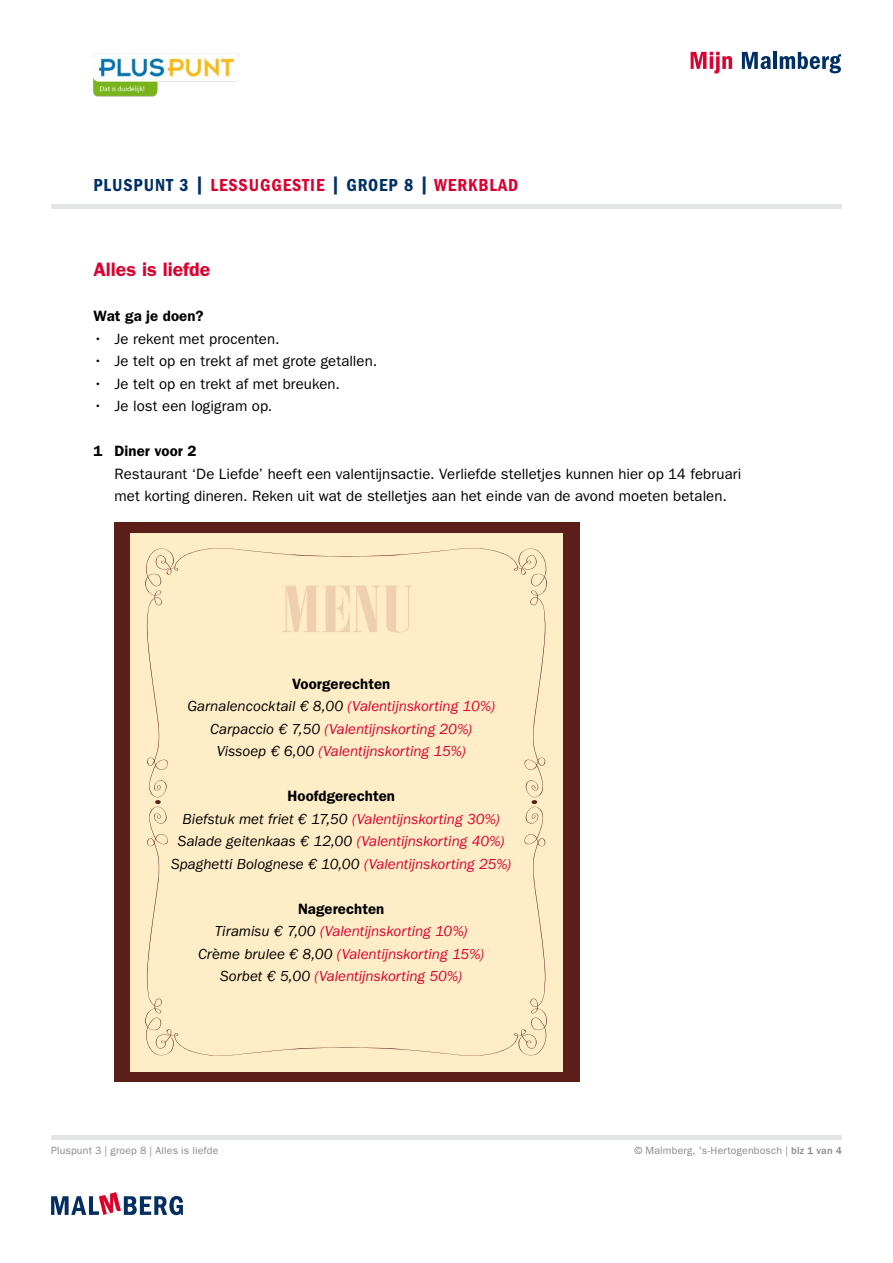
<style>
.page{position:relative;width:893px;height:1263px;background:#fff}
.page>*{position:absolute;margin:0;border:0;box-sizing:border-box;transform-origin:0 0}
.t1{font:600 19.5px "ITC Franklin Gothic Std";letter-spacing:-.005em;color:#da002f}
.t2{font:18px "ITC Franklin Gothic Std Dm Cd";letter-spacing:.05em;color:#da002f}
.t3{font:15px/22.5px "ITC Franklin Gothic Std";letter-spacing:.005em;color:#000}
.t4{font:italic 15px/22.5px "ITC Franklin Gothic Std";color:#da002f;text-align:center}
.t5{font:italic 15px/22.5px "ITC Franklin Gothic Std";color:#000;text-align:center}
.t6{font:600 15px "ITC Franklin Gothic Std";letter-spacing:.005em;color:#000}
.t7{font:10.5px "ITC Franklin Gothic Std";letter-spacing:.015em;color:#87888a}
.s1{color:#003063}
.s2{font-weight:600;font-style:normal;color:#000}
.s3{color:#000}
.s4{font-weight:600;font-style:normal}
.s5{color:#da002f}
.s6{font-weight:500}
</style>
<div class="page">
<svg style="left:691px;top:52px;width:41px;height:22px"></svg>
<svg style="left:742px;top:52px;width:29px;height:17px"></svg>
<hr style="left:773px;top:52px;width:4px;height:17px;background:#003063">
<svg style="left:780px;top:52px;width:61px;height:21px"></svg>
<svg style="left:51px;top:1192px;width:132px;height:23px"></svg>
<div style="left:115px;top:523px;width:465px;height:559px;background:#5b1e18"></div>
<div style="left:130px;top:533px;width:432px;height:539px;background:#ffedc7"></div>
<svg style="left:145px;top:548px;width:402px;height:508px"></svg>
<svg style="left:282px;top:586px;width:131px;height:47px"></svg>
<div style="left:51px;top:1135px;width:791px;height:5px;background:#e3e4e4"></div>
<hr style="left:51px;top:205px;width:791px;height:4px;background:#e3e4e4">
<img style="left:94px;top:53px;width:146px;height:44px">
<p class="t2" style="left:94px;top:175px;width:426px"><span class="s1">PLUSPUNT 3 |</span> LESSUGGESTIE <span class="s1">| GROEP 8 |</span> WERKBLAD</p>
<h1 class="t1" style="left:94px;top:258px;width:118px">Alles is liefde</h1>
<p class="t6" style="left:94px;top:307px;width:111px">Wat ga je doen?</p>
<p class="t3" style="left:94px;top:328px;width:188px">• Je rekent met procenten.</p>
<p class="t3" style="left:94px;top:350px;width:285px">• Je telt op en trekt af met grote getallen.</p>
<p class="t3" style="left:94px;top:373px;width:248px">• Je telt op en trekt af met breuken.</p>
<p class="t3" style="left:94px;top:395px;width:180px">• Je lost een logigram op.</p>
<p class="t6" style="left:94px;top:442px;width:104px">1 Diner voor 2</p>
<p class="t3" style="left:115px;top:463px;width:628px">Restaurant ‘De Liefde’ heeft een valentijnsactie. Verliefde stelletjes kunnen hier op 14 februari met korting dineren. Reken uit wat de stelletjes aan het einde van de avond moeten betalen.</p>
<p class="t4" style="left:187px;top:673px;width:309px"><span class="s2">Voorgerechten<br></span><span class="s3">Garnalencocktail € 8,00</span> (Valentijnskorting 10%)<br><span class="s3">Carpaccio € 7,50</span> (Valentijnskorting 20%)<br><span class="s3">Vissoep € 6,00</span> (Valentijnskorting 15%)</p>
<p class="t5" style="left:171px;top:785px;width:342px"><span class="s4">Hoofdgerechten<br></span>Biefstuk met friet € 17,50 <span class="s5">(Valentijnskorting 30%)<br></span>Salade geitenkaas € 12,00 <span class="s5">(Valentijnskorting 40%)<br></span>Spaghetti Bolognese € 10,00 <span class="s5">(Valentijnskorting 25%)</span></p>
<p class="t4" style="left:198px;top:898px;width:287px"><span class="s2">Nagerechten<br></span><span class="s3">Tiramisu € 7,00</span> (Valentijnskorting 10%)<br><span class="s3">Crème brulee € 8,00</span> (Valentijnskorting 15%)<br><span class="s3">Sorbet € 5,00</span> (Valentijnskorting 50%)</p>
<p class="t7" style="left:51px;top:1144px;width:169px">Pluspunt 3 | groep 8 | Alles is liefde</p>
<p class="t7" style="left:634px;top:1144px;width:209px">© Malmberg, 's-Hertogenbosch | <span class="s6">blz 1 van 4</span></p>
</div>
